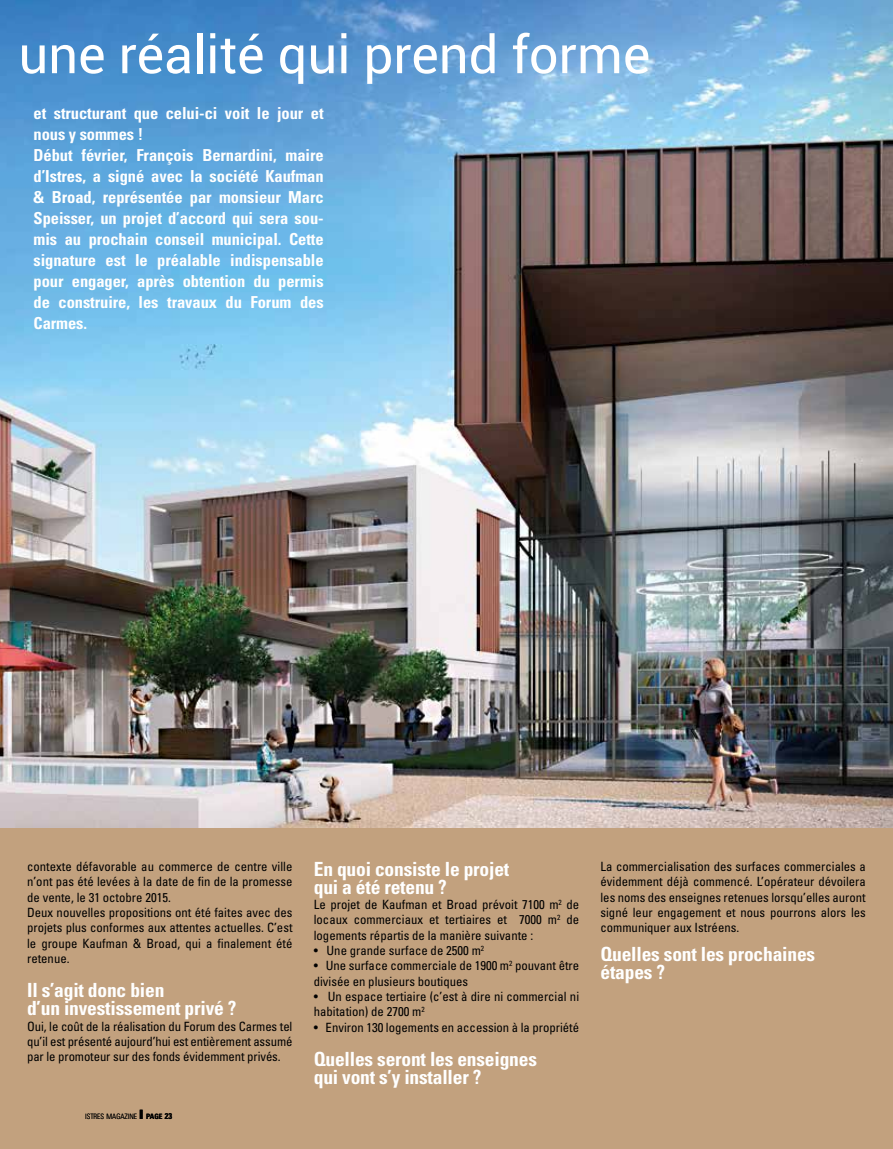
<style>
.page{position:relative;width:893px;height:1149px;background:#fff}
.page>*{position:absolute;margin:0;border:0;box-sizing:border-box;transform-origin:0 0}
.t1{font:52.5px "Roboto";color:#fff}
.t2{font:700 condensed 19.5px/18px "Univers";letter-spacing:-.01em;color:#fff}
.t3{font:700 condensed 16.5px/21px "Univers";letter-spacing:-.005em;color:#fff}
.t4{font:condensed 12.75px/15.3px "Univers";color:#000}
.t5{font:300 condensed 7.35px "Univers";color:#000}
.s1{font-weight:700}
.s2{font-weight:700;font-size:8.25px}
</style>
<div class="page">
<img style="left:0;top:0;width:893px;height:828px">
<div style="left:0;top:828px;width:893px;height:320px;background:#c2a17e"></div>
<h1 class="t1" style="left:18px;top:18px;width:633px">une réalité qui prend forme</h1>
<p class="t3" style="left:34px;top:102px;width:292px">et structurant que celui-ci voit le jour et nous y sommes !<br>Début février, François Bernardini, maire d’Istres, a signé avec la société Kaufman &amp; Broad, représentée par monsieur Marc Speisser, un projet d’accord qui sera sou&shy;mis au prochain conseil municipal. Cette signature est le préalable indispensable pour engager, après obtention du permis de construire, les travaux du Forum des Carmes.</p>
<p class="t4" style="left:27px;top:858px;width:267px">contexte défavorable au commerce de centre ville n’ont pas été levées à la date de fin de la promesse de vente, le 31 octobre 2015.<br>Deux nouvelles propositions ont été faites avec des projets plus conformes aux attentes actuelles. C’est le groupe Kaufman &amp; Broad, qui a finalement été retenue.</p>
<h2 class="t2" style="left:27px;top:980px;width:211px">Il s’agit donc bien<br>d’un investissement privé ?</h2>
<p class="t4" style="left:27px;top:1017px;width:267px;text-align:justify">Oui, le coût de la réalisation du Forum des Carmes tel qu’il est présenté aujourd’hui est entièrement assumé par le promoteur sur des fonds évidemment privés.</p>
<p class="t5" style="left:85px;top:1111px;width:89px">ISTRES MAGAZINE ❙ <span class="s1">PAGE</span> <span class="s2">23</span></p>
<h2 class="t2" style="left:314px;top:859px;width:197px">En quoi consiste le projet qui a été retenu ?</h2>
<p class="t4" style="left:314px;top:896px;width:267px;text-align:justify">Le projet de Kaufman et Broad prévoit 7100 m<sup>2</sup> de locaux commerciaux et tertiaires et 7000 m<sup>2</sup> de logements répartis de la manière suivante :</p>
<p class="t4" style="left:314px;top:942px;width:172px">• Une grande surface de 2500 m<sup>2</sup></p>
<p class="t4" style="left:314px;top:957px;width:267px">• Une surface commerciale de 1900 m<sup>2</sup> pouvant être divisée en plusieurs boutiques</p>
<p class="t4" style="left:314px;top:988px;width:267px">• Un espace tertiaire (c’est à dire ni commercial ni habitation) de 2700 m<sup>2</sup></p>
<p class="t4" style="left:314px;top:1018px;width:267px">• Environ 130 logements en accession à la propriété</p>
<h2 class="t2" style="left:314px;top:1049px;width:225px">Quelles seront les enseignes qui vont s’y installer ?</h2>
<p class="t4" style="left:600px;top:858px;width:267px;text-align:justify">La commercialisation des surfaces commerciales a évidemment déjà commencé. L’opérateur dévoilera les noms des enseignes retenues lorsqu’elles auront signé leur engagement et nous pourrons alors les communiquer aux Istréens.</p>
<h2 class="t2" style="left:600px;top:944px;width:216px">Quelles sont les prochaines étapes ?</h2>
</div>
